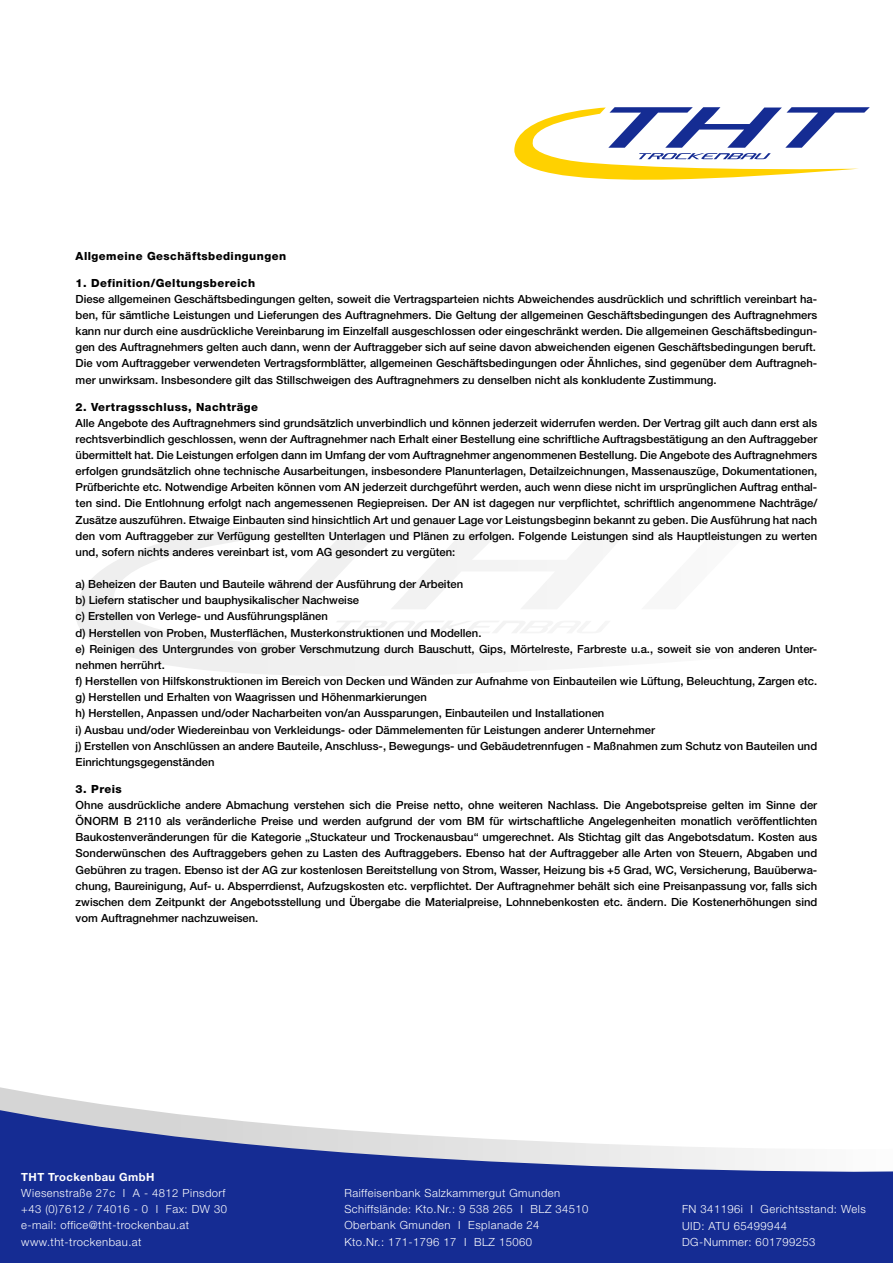
<style>
.page{position:relative;width:893px;height:1263px;background:#fff}
.page>*{position:absolute;margin:0;border:0;box-sizing:border-box;transform-origin:0 0}
.t1{font:500 11.25px/16.2px "Helvetica Neue LT Pro";color:#000;text-align:justify}
.t2{font:300 11.25px/16.2px "Helvetica Neue LT Pro";letter-spacing:.04em;color:#fff}
.t3{font:800 11.25px "Helvetica Neue LT Pro";letter-spacing:.04em;color:#000}
.t4{font:700 11.25px "Helvetica Neue LT Pro";letter-spacing:.04em;color:#fff}
</style>
<div class="page">
<div style="left:0;top:1188px;width:893px;height:75px;background:#152c93"></div>
<svg style="left:0;top:1087px;width:893px;height:101px"></svg>
<svg style="left:514px;top:107px;width:356px;height:73px"></svg>
<svg style="left:76px;top:525px;width:471px;height:151px"></svg>
<p class="t3" style="left:76px;top:249px;width:212px">Allgemeine Geschäftsbedingungen</p>
<p class="t3" style="left:76px;top:276px;width:181px">1. Definition/Geltungsbereich</p>
<p class="t1" style="left:76px;top:291px;width:743px">Diese allgemeinen Geschäftsbedingungen gelten, soweit die Vertragsparteien nichts Abweichendes ausdrücklich und schriftlich vereinbart ha&shy;ben, für sämtliche Leistungen und Lieferungen des Auftragnehmers. Die Geltung der allgemeinen Geschäftsbedingungen des Auftragnehmers kann nur durch eine ausdrückliche Vereinbarung im Einzelfall ausgeschlossen oder eingeschränkt werden. Die allgemeinen Geschäftsbedingun&shy;gen des Auftragnehmers gelten auch dann, wenn der Auftraggeber sich auf seine davon abweichenden eigenen Geschäftsbedingungen beruft.<br>Die vom Auftraggeber verwendeten Vertragsformblätter, allgemeinen Geschäftsbedingungen oder Ähnliches, sind gegenüber dem Auftragneh&shy;mer unwirksam. Insbesondere gilt das Stillschweigen des Auftragnehmers zu denselben nicht als konkludente Zustimmung.</p>
<p class="t3" style="left:76px;top:400px;width:184px">2. Vertragsschluss, Nachträge</p>
<p class="t1" style="left:76px;top:414px;width:743px">Alle Angebote des Auftragnehmers sind grundsätzlich unverbindlich und können jederzeit widerrufen werden. Der Vertrag gilt auch dann erst als rechtsverbindlich geschlossen, wenn der Auftragnehmer nach Erhalt einer Bestellung eine schriftliche Auftragsbestätigung an den Auftraggeber übermittelt hat. Die Leistungen erfolgen dann im Umfang der vom Auftragnehmer angenommenen Bestellung. Die Angebote des Auftragnehmers erfolgen grundsätzlich ohne technische Ausarbeitungen, insbesondere Planunterlagen, Detailzeichnungen, Massenauszüge, Dokumentationen, Prüfberichte etc. Notwendige Arbeiten können vom AN jederzeit durchgeführt werden, auch wenn diese nicht im ursprünglichen Auftrag enthal&shy;ten sind. Die Entlohnung erfolgt nach angemessenen Regiepreisen. Der AN ist dagegen nur verpflichtet, schriftlich angenommene Nachträge/ Zusätze auszuführen. Etwaige Einbauten sind hinsichtlich Art und genauer Lage vor Leistungsbeginn bekannt zu geben. Die Ausführung hat nach den vom Auftraggeber zur Verfügung gestellten Unterlagen und Plänen zu erfolgen. Folgende Leistungen sind als Hauptleistungen zu werten und, sofern nichts anderes vereinbart ist, vom AG gesondert zu vergüten:</p>
<p class="t1" style="left:76px;top:576px;width:743px;text-align:left">a) Beheizen der Bauten und Bauteile während der Ausführung der Arbeiten<br>b) Liefern statischer und bauphysikaIischer Nachweise<br>c) Erstellen von Verlege- und Ausführungsplänen<br>d) Herstellen von Proben, Musterflächen, Musterkonstruktionen und Modellen.<br>e) Reinigen des Untergrundes von grober Verschmutzung durch Bauschutt, Gips, Mörtelreste, Farbreste u.a., soweit sie von anderen Unter&shy;nehmen herrührt.<br>f) Herstellen von Hilfskonstruktionen im Bereich von Decken und Wänden zur Aufnahme von Einbauteilen wie Lüftung, Beleuchtung, Zargen etc. g) Herstellen und Erhalten von Waagrissen und Höhenmarkierungen<br>h) Herstellen, Anpassen und/oder Nacharbeiten von/an Aussparungen, Einbauteilen und Installationen<br>i) Ausbau und/oder Wiedereinbau von Verkleidungs- oder Dämmelementen für Leistungen anderer Unternehmer<br>j) Erstellen von Anschlüssen an andere Bauteile, Anschluss-, Bewegungs- und Gebäudetrennfugen - Maßnahmen zum Schutz von Bauteilen und Einrichtungsgegenständen</p>
<p class="t3" style="left:76px;top:782px;width:48px">3. Preis</p>
<p class="t1" style="left:76px;top:797px;width:743px">Ohne ausdrückliche andere Abmachung verstehen sich die Preise netto, ohne weiteren Nachlass. Die Angebotspreise gelten im Sinne der ÖNORM B 2110 als veränderliche Preise und werden aufgrund der vom BM für wirtschaftliche Angelegenheiten monatlich veröffentlichten Baukostenveränderungen für die Kategorie „Stuckateur und Trockenausbau“ umgerechnet. Als Stichtag gilt das Angebotsdatum. Kosten aus Sonderwünschen des Auftraggebers gehen zu Lasten des Auftraggebers. Ebenso hat der Auftraggeber alle Arten von Steuern, Abgaben und Gebühren zu tragen. Ebenso ist der AG zur kostenlosen Bereitstellung von Strom, Wasser, Heizung bis +5 Grad, WC, Versicherung, Bauüberwa&shy;chung, Baureinigung, Auf- u. Absperrdienst, Aufzugskosten etc. verpflichtet. Der Auftragnehmer behält sich eine Preisanpassung vor, falls sich zwischen dem Zeitpunkt der Angebotsstellung und Übergabe die Materialpreise, Lohnnebenkosten etc. ändern. Die Kostenerhöhungen sind vom Auftragnehmer nachzuweisen.</p>
<p class="t4" style="left:21px;top:1170px;width:135px">THT Trockenbau GmbH</p>
<p class="t2" style="left:21px;top:1185px;width:207px">Wiesenstraße 27c I A - 4812 Pinsdorf +43 (0)7612 / 74016 - 0 I Fax: DW 30 e-mail: office@tht-trockenbau.at www.tht-trockenbau.at</p>
<p class="t2" style="left:344px;top:1185px;width:246px">Raiffeisenbank Salzkammergut Gmunden Schiffslände: Kto.Nr.: 9 538 265 I BLZ 34510<br>Oberbank Gmunden I Esplanade 24<br>Kto.Nr.: 171-1796 17 I BLZ 15060</p>
<p class="t2" style="left:682px;top:1201px;width:185px">FN 341196i I Gerichtsstand: Wels<br>UID: ATU 65499944<br>DG-Nummer: 601799253</p>
</div>
